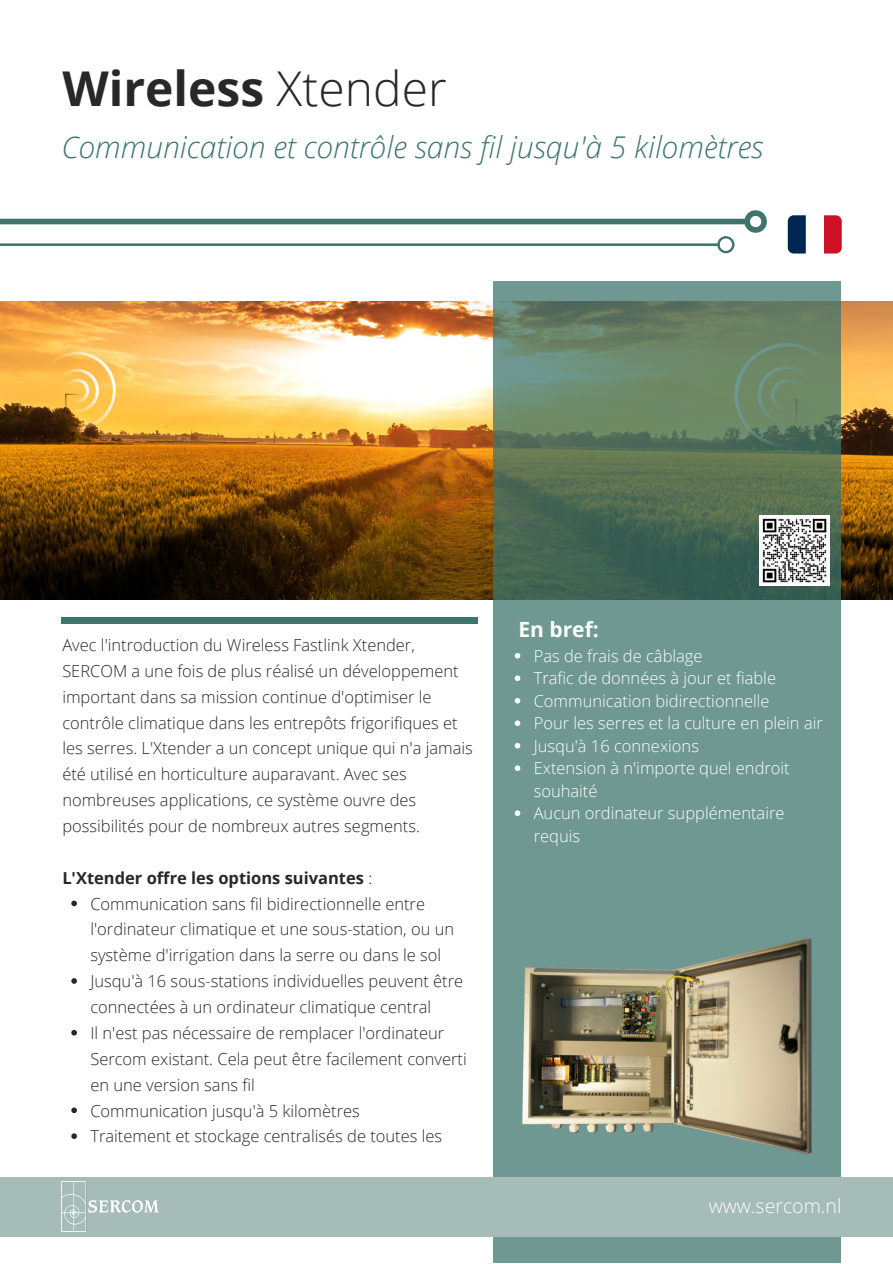
<style>
.page{position:relative;width:893px;height:1264px;background:#fff}
.page>*{position:absolute;margin:0;border:0;box-sizing:border-box;transform-origin:0 0}
.t1{font:700 48px "Open Sans";color:#282828}
.t2{font:italic 300 30px "Open Sans";color:#3d756c}
.t3{font:700 21px "Open Sans";color:#fff}
.t4{font:300 19.5px "Open Sans";color:#fff}
.t5{font:300 16.5px/25.8px "Open Sans";color:#282828}
.t6{font:300 16.5px/22.5px "Open Sans";color:#fff}
.t7{font:700 16.5px "Open Sans";color:#282828}
.s1{font-weight:300}
</style>
<div class="page">
<svg style="left:0;top:236px;width:734px;height:17px"></svg>
<img style="left:0;top:301px;width:892px;height:298px">
<img style="left:493px;top:281px;width:347px;height:980px">
<div style="left:62px;top:617px;width:416px;height:6px;background:#3d756c"></div>
<svg style="left:824px;top:215px;width:17px;height:38px"></svg>
<svg style="left:787px;top:215px;width:18px;height:38px"></svg>
<div style="left:0;top:219px;width:744px;height:5px;background:#3d756c"></div>
<svg style="left:740px;top:210px;width:27px;height:23px"></svg>
<div style="left:0;top:1177px;width:892px;height:59px;background:#a5bcb7"></div>
<img style="left:62px;top:1181px;width:96px;height:49px">
<img style="left:759px;top:515px;width:70px;height:70px">
<img style="left:518px;top:935px;width:296px;height:221px">
<svg style="left:71px;top:900px;width:6px;height:6px"></svg>
<svg style="left:71px;top:978px;width:6px;height:5px"></svg>
<svg style="left:71px;top:1029px;width:6px;height:6px"></svg>
<svg style="left:71px;top:1107px;width:6px;height:6px"></svg>
<svg style="left:71px;top:1133px;width:6px;height:5px"></svg>
<svg style="left:514px;top:653px;width:6px;height:5px"></svg>
<svg style="left:514px;top:675px;width:6px;height:6px"></svg>
<svg style="left:514px;top:698px;width:6px;height:5px"></svg>
<svg style="left:514px;top:720px;width:6px;height:6px"></svg>
<svg style="left:514px;top:743px;width:6px;height:5px"></svg>
<svg style="left:514px;top:765px;width:6px;height:6px"></svg>
<svg style="left:514px;top:810px;width:6px;height:6px"></svg>
<h1 class="t1" style="left:62px;top:55px;width:386px">Wireless <span class="s1">Xtender</span></h1>
<h2 class="t2" style="left:62px;top:126px;width:703px">Communication et contrôle sans fil jusqu'à 5 kilomètres</h2>
<p class="t5" style="left:62px;top:631px;width:412px">Avec l'introduction du Wireless Fastlink Xtender, SERCOM a une fois de plus réalisé un développement important dans sa mission continue d'optimiser le contrôle climatique dans les entrepôts frigorifiques et les serres. L'Xtender a un concept unique qui n'a jamais été utilisé en horticulture auparavant. Avec ses nombreuses applications, ce système ouvre des possibilités pour de nombreux autres segments.</p>
<p class="t7" style="left:62px;top:866px;width:311px">L'Xtender offre les options suivantes <span class="s1">:</span></p>
<p class="t5" style="left:90px;top:890px;width:378px">Communication sans fil bidirectionnelle entre l'ordinateur climatique et une sous-station, ou un système d'irrigation dans la serre ou dans le sol Jusqu'à 16 sous-stations individuelles peuvent être connectées à un ordinateur climatique central<br>Il n'est pas nécessaire de remplacer l'ordinateur Sercom existant. Cela peut être facilement converti en une version sans fil<br>Communication jusqu'à 5 kilomètres<br>Traitement et stockage centralisés de toutes les</p>
<p class="t3" style="left:518px;top:614px;width:82px">En bref:</p>
<p class="t6" style="left:533px;top:644px;width:290px">Pas de frais de câblage<br>Trafic de données à jour et fiable<br>Communication bidirectionnelle<br>Pour les serres et la culture en plein air<br>Jusqu'à 16 connexions<br>Extension à n'importe quel endroit souhaité<br>Aucun ordinateur supplémentaire requis</p>
<p class="t4" style="left:708px;top:1192px;width:134px">www.sercom.nl</p>
</div>
